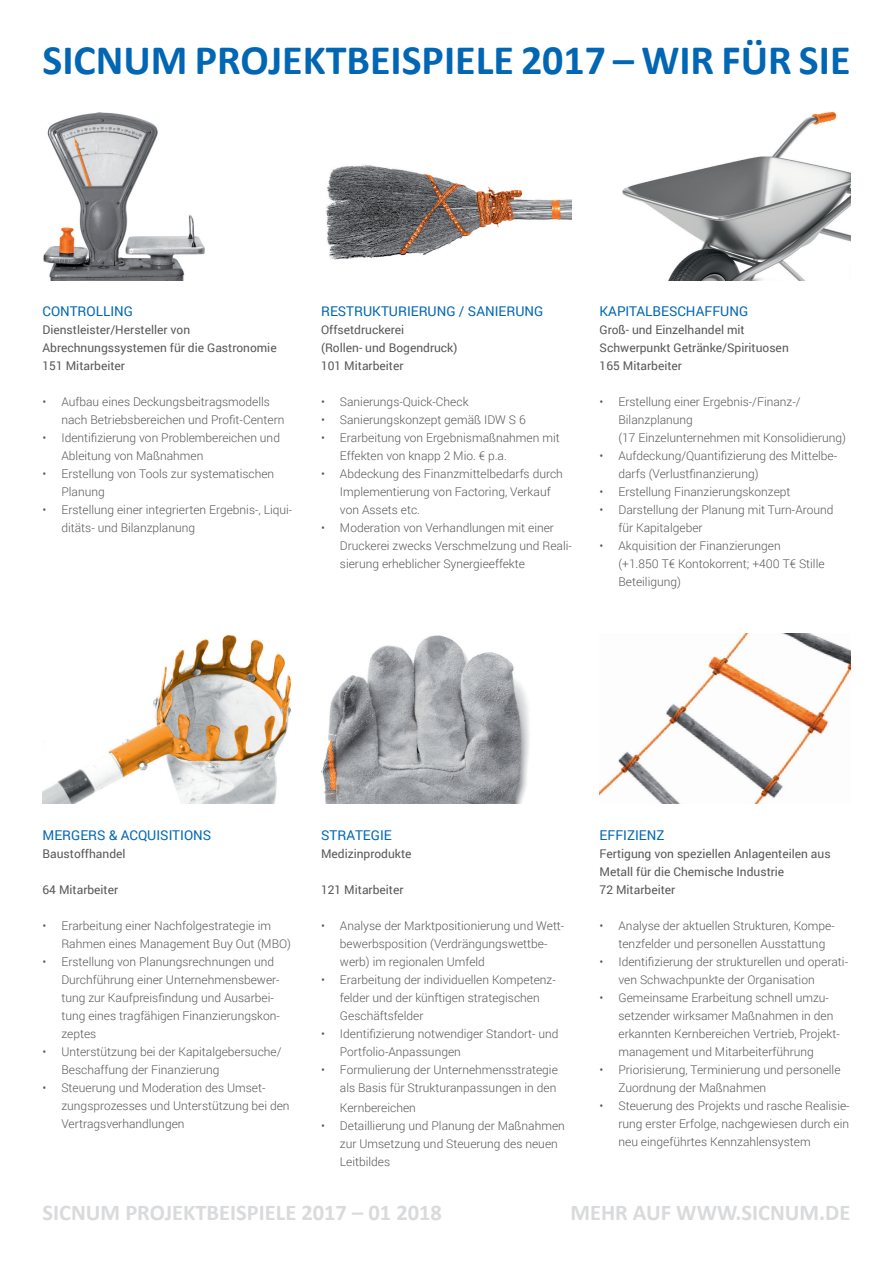
<style>
.page{position:relative;width:893px;height:1263px;background:#fff}
.page>*{position:absolute;margin:0;border:0;box-sizing:border-box;transform-origin:0 0}
.t1{font:700 42px "Calibri";color:#0166b3}
.t2{font:700 22.5px "Calibri";color:#d9dadc}
.t3{font:13.5px "Roboto";color:#0166b3}
.t4{font:300 12px/18px "Roboto";color:#57585a}
.t5{font:12px/18px "Roboto";color:#57585a}
</style>
<div class="page">
<img style="left:43px;top:112px;width:162px;height:169px">
<img style="left:43px;top:634px;width:248px;height:170px">
<img style="left:326px;top:164px;width:246px;height:96px">
<img style="left:321px;top:635px;width:208px;height:169px">
<img style="left:622px;top:111px;width:228px;height:170px">
<img style="left:600px;top:634px;width:250px;height:170px">
<p class="t1" style="left:43px;top:33px;width:809px">SICNUM PROJEKTBEISPIELE 2017 – WIR FÜR SIE</p>
<p class="t3" style="left:43px;top:302px;width:92px">CONTROLLING</p>
<p class="t5" style="left:43px;top:320px;width:149px">Dienstleister/Hersteller von</p>
<p class="t5" style="left:43px;top:338px;width:236px">Abrechnungssystemen für die Gastronomie</p>
<p class="t5" style="left:43px;top:356px;width:84px">151 Mitarbeiter</p>
<p class="t4" style="left:61px;top:392px;width:225px;text-indent:-19px">• Aufbau eines Deckungsbeitragsmodells nach Betriebsbereichen und Profit-Centern</p>
<p class="t4" style="left:61px;top:428px;width:220px;text-indent:-19px">• Identifizierung von Problembereichen und<br>Ableitung von Maßnahmen</p>
<p class="t4" style="left:61px;top:464px;width:214px;text-indent:-19px">• Erstellung von Tools zur systematischen<br>Planung</p>
<p class="t4" style="left:61px;top:500px;width:232px;text-indent:-19px">• Erstellung einer integrierten Ergebnis-, Liqui&shy;ditäts- und Bilanzplanung</p>
<p class="t3" style="left:321px;top:302px;width:224px">RESTRUKTURIERUNG / SANIERUNG</p>
<p class="t5" style="left:321px;top:320px;width:85px">Offsetdruckerei</p>
<p class="t5" style="left:321px;top:338px;width:138px">(Rollen- und Bogendruck)</p>
<p class="t5" style="left:321px;top:356px;width:84px">101 Mitarbeiter</p>
<p class="t4" style="left:321px;top:392px;width:149px">• Sanierungs-Quick-Check</p>
<p class="t4" style="left:321px;top:410px;width:206px">• Sanierungskonzept gemäß IDW S 6</p>
<p class="t4" style="left:340px;top:428px;width:221px;text-indent:-19px">• Erarbeitung von Ergebnismaßnahmen mit<br>Effekten von knapp 2 Mio. € p.a.</p>
<p class="t4" style="left:340px;top:464px;width:224px;text-indent:-19px">• Abdeckung des Finanzmittelbedarfs durch<br>Implementierung von Factoring, Verkauf von Assets etc.</p>
<p class="t4" style="left:340px;top:518px;width:233px;text-indent:-19px">• Moderation von Verhandlungen mit einer<br>Druckerei zwecks Verschmelzung und Reali&shy;sierung erheblicher Synergieeffekte</p>
<p class="t3" style="left:600px;top:302px;width:150px">KAPITALBESCHAFFUNG</p>
<p class="t5" style="left:600px;top:320px;width:147px">Groß- und Einzelhandel mit</p>
<p class="t5" style="left:600px;top:338px;width:191px">Schwerpunkt Getränke/Spirituosen</p>
<p class="t5" style="left:600px;top:356px;width:84px">165 Mitarbeiter</p>
<p class="t4" style="left:618px;top:392px;width:229px;text-indent:-19px">• Erstellung einer Ergebnis-/Finanz-/<br>Bilanzplanung<br>(17 Einzelunternehmen mit Konsolidierung)</p>
<p class="t4" style="left:618px;top:446px;width:220px;text-indent:-19px">• Aufdeckung/Quantifizierung des Mittelbe&shy;darfs (Verlustfinanzierung)</p>
<p class="t4" style="left:600px;top:482px;width:192px">• Erstellung Finanzierungskonzept</p>
<p class="t4" style="left:618px;top:500px;width:217px;text-indent:-19px">• Darstellung der Planung mit Turn-Around für Kapitalgeber</p>
<p class="t4" style="left:618px;top:536px;width:208px;text-indent:-19px">• Akquisition der Finanzierungen<br>(+1.850 T€ Kontokorrent; +400 T€ Stille<br>Beteiligung)</p>
<p class="t3" style="left:43px;top:825px;width:170px">MERGERS &amp; ACQUISITIONS</p>
<p class="t5" style="left:43px;top:844px;width:85px">Baustoffhandel</p>
<p class="t5" style="left:43px;top:880px;width:77px">64 Mitarbeiter</p>
<p class="t4" style="left:61px;top:916px;width:231px;text-indent:-19px">• Erarbeitung einer Nachfolgestrategie im<br>Rahmen eines Management Buy Out (MBO)</p>
<p class="t4" style="left:61px;top:952px;width:220px;text-indent:-19px">• Erstellung von Planungsrechnungen und Durchführung einer Unternehmensbewer&shy;tung zur Kaufpreisfindung und Ausarbei&shy;tung eines tragfähigen Finanzierungskon&shy;zeptes</p>
<p class="t4" style="left:61px;top:1042px;width:222px;text-indent:-19px">• Unterstützung bei der Kapitalgebersuche/<br>Beschaffung der Finanzierung</p>
<p class="t4" style="left:61px;top:1078px;width:230px;text-indent:-19px">• Steuerung und Moderation des Umset&shy;zungsprozesses und Unterstützung bei den<br>Vertragsverhandlungen</p>
<p class="t3" style="left:321px;top:825px;width:72px">STRATEGIE</p>
<p class="t5" style="left:321px;top:844px;width:92px">Medizinprodukte</p>
<p class="t5" style="left:321px;top:880px;width:84px">121 Mitarbeiter</p>
<p class="t4" style="left:340px;top:916px;width:226px;text-indent:-19px">• Analyse der Marktpositionierung und Wett&shy;bewerbsposition (Verdrängungswettbe&shy;werb) im regionalen Umfeld</p>
<p class="t4" style="left:340px;top:970px;width:217px;text-indent:-19px">• Erarbeitung der individuellen Kompetenz&shy;felder und der künftigen strategischen<br>Geschäftsfelder</p>
<p class="t4" style="left:340px;top:1024px;width:220px;text-indent:-19px">• Identifizierung notwendiger Standort- und<br>Portfolio-Anpassungen</p>
<p class="t4" style="left:321px;top:1060px;width:238px;text-align:right">• Formulierung der Unternehmensstrategie als Basis für Strukturanpassungen in den</p>
<p class="t4" style="left:340px;top:1098px;width:77px">Kernbereichen</p>
<p class="t4" style="left:340px;top:1116px;width:226px;text-indent:-19px">• Detaillierung und Planung der Maßnahmen zur Umsetzung und Steuerung des neuen<br>Leitbildes</p>
<p class="t3" style="left:600px;top:825px;width:66px">EFFIZIENZ</p>
<p class="t5" style="left:600px;top:844px;width:233px">Fertigung von speziellen Anlagenteilen aus<br>Metall für die Chemische Industrie</p>
<p class="t5" style="left:600px;top:880px;width:77px">72 Mitarbeiter</p>
<p class="t4" style="left:618px;top:916px;width:218px;text-indent:-19px">• Analyse der aktuellen Strukturen, Kompe&shy;tenzfelder und personellen Ausstattung</p>
<p class="t4" style="left:618px;top:952px;width:231px;text-indent:-19px">• Identifizierung der strukturellen und operati&shy;ven Schwachpunkte der Organisation</p>
<p class="t4" style="left:618px;top:988px;width:223px;text-indent:-19px">• Gemeinsame Erarbeitung schnell umzu&shy;setzender wirksamer Maßnahmen in den erkannten Kernbereichen Vertrieb, Projekt&shy;management und Mitarbeiterführung</p>
<p class="t4" style="left:618px;top:1060px;width:224px;text-indent:-19px">• Priorisierung, Terminierung und personelle<br>Zuordnung der Maßnahmen</p>
<p class="t4" style="left:618px;top:1096px;width:233px;text-align:justify;text-indent:-19px">• Steuerung des Projekts und rasche Realisie&shy;rung erster Erfolge, nachgewiesen durch ein neu eingeführtes Kennzahlensystem</p>
<p class="t2" style="left:43px;top:1198px;width:401px">SICNUM PROJEKTBEISPIELE 2017 – 01 2018</p>
<p class="t2" style="left:570px;top:1198px;width:282px">MEHR AUF WWW.SICNUM.DE</p>
</div>
